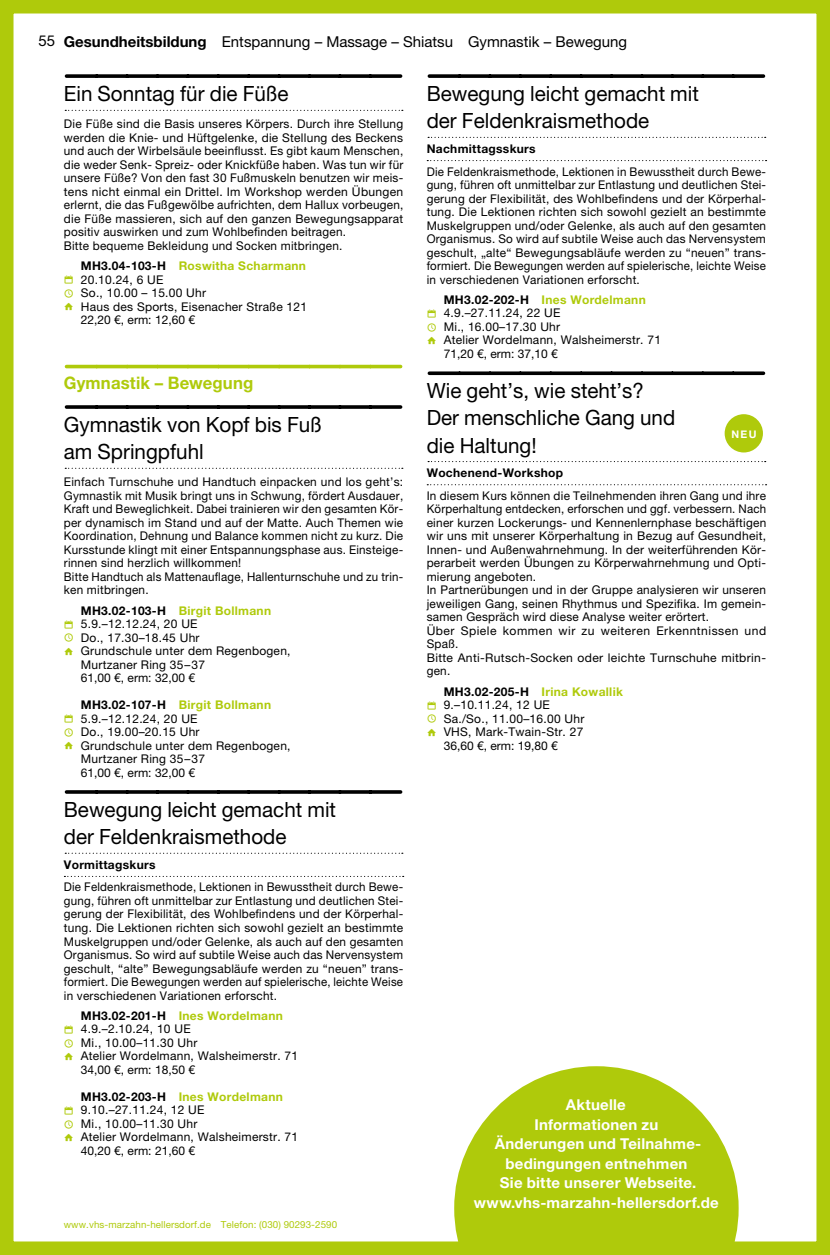
<style>
.page{position:relative;width:830px;height:1255px;background:#fff}
.page>*{position:absolute;margin:0;border:0;box-sizing:border-box;transform-origin:0 0}
.t1{font:21px/27px "Helvetica Neue LT Pro";color:#000}
.t2{font:700 17.25px "Helvetica Neue LT Pro";letter-spacing:.01em;color:#afca0b}
.t3{font:700 15px/19.5px "Helvetica Neue LT Pro";letter-spacing:.015em;color:#fff;text-align:center}
.t4{font:15px "Helvetica Neue LT Pro";color:#000}
.t5{font:12px/13.5px "Helvetica Neue LT Pro";letter-spacing:.02em;color:#000}
.t6{font:12px/13.5px "Helvetica Neue LT Pro";letter-spacing:.02em;color:#000;text-align:justify;scale:.96 1}
.t7{font:700 12px "Helvetica Neue LT Pro";letter-spacing:.025em;color:#afca0b}
.t8{font:12px "Helvetica Neue LT Pro";color:#000}
.t9{font:700 12px "Helvetica Neue LT Pro";letter-spacing:.025em;color:#000}
.t10{font:700 10.5px "Helvetica Neue LT Pro";color:#fff}
.t11{font:9.75px "Helvetica Neue LT Pro";letter-spacing:.01em;color:#afca0b}
.s1{font-weight:700}
.s2{color:#000}
.s3{font-family:"Entypo";font-size:18px;color:#afca0b}
</style>
<div class="page">
<div style="left:0;top:0;width:829px;height:1254px;border:14px solid #afca0b"></div>
<svg style="left:66px;top:74px;width:334px;height:4px"></svg>
<svg style="left:65px;top:110px;width:337px;height:1px"></svg>
<svg style="left:66px;top:365px;width:334px;height:3px"></svg>
<svg style="left:66px;top:405px;width:334px;height:4px"></svg>
<svg style="left:65px;top:468px;width:337px;height:1px"></svg>
<svg style="left:66px;top:790px;width:334px;height:3px"></svg>
<svg style="left:65px;top:852px;width:337px;height:1px"></svg>
<svg style="left:64px;top:875px;width:339px;height:2px"></svg>
<svg style="left:429px;top:74px;width:334px;height:4px"></svg>
<svg style="left:428px;top:137px;width:337px;height:1px"></svg>
<svg style="left:427px;top:160px;width:339px;height:1px"></svg>
<svg style="left:429px;top:371px;width:334px;height:4px"></svg>
<svg style="left:428px;top:461px;width:337px;height:1px"></svg>
<svg style="left:427px;top:484px;width:339px;height:1px"></svg>
<div style="left:724px;top:414px;width:38px;height:38px;background:#afca0b;border-radius:50%"></div>
<svg style="left:454px;top:1066px;width:284px;height:188px;fill:#afca0b"></svg>
<p class="t4" style="left:39px;top:31px;width:18px">55</p>
<p class="t4" style="left:64px;top:33px;width:564px"><span class="s1">Gesundheitsbildung</span> Entspannung – Massage – Shiatsu Gymnastik – Bewegung</p>
<h1 class="t1" style="left:64px;top:80px;width:226px">Ein Sonntag für die Füße</h1>
<p class="t5" style="left:64px;top:117px;width:341px">Die Füße sind die Basis unseres Körpers. Durch ihre Stellung werden die Knie- und Hüftgelenke, die Stellung des Beckens und auch der Wirbelsäule beeinflusst. Es gibt kaum Menschen, die weder Senk- Spreiz- oder Knickfüße haben. Was tun wir für unsere Füße? Von den fast 30 Fußmuskeln benutzen wir meis&shy;tens nicht einmal ein Drittel. Im Workshop werden Übungen erlernt, die das Fußgewölbe aufrichten, dem Hallux vorbeugen, die Füße massieren, sich auf den ganzen Bewegungsapparat positiv auswirken und zum Wohlbefinden beitragen.<br>Bitte bequeme Bekleidung und Socken mitbringen.</p>
<p class="t7" style="left:81px;top:258px;width:227px"><span class="s2">MH3.04-103-H</span> Roswitha Scharmann</p>
<p class="t5" style="left:64px;top:272px;width:101px"><span class="s3">P</span> 20.10.24, 6 UE</p>
<p class="t5" style="left:64px;top:286px;width:144px"><span class="s3">N</span> So., 10.00 – 15.00 Uhr</p>
<p class="t5" style="left:64px;top:299px;width:245px"><span class="s3">ï</span> Haus des Sports, Eisenacher Straße 121</p>
<p class="t8" style="left:81px;top:313px;width:116px">22,20 €, erm: 12,60 €</p>
<h1 class="t1" style="left:426px;top:80px;width:273px">Bewegung leicht gemacht mit der Feldenkraismethode</h1>
<p class="t9" style="left:426px;top:141px;width:110px">Nachmittagsskurs</p>
<p class="t6" style="left:426px;top:164px;width:355px">Die Feldenkraismethode, Lektionen in Bewusstheit durch Bewe&shy;gung, führen oft unmittelbar zur Entlastung und deutlichen Stei&shy;gerung der Flexibilität, des Wohlbefindens und der Körperhal&shy;tung. Die Lektionen richten sich sowohl gezielt an bestimmte Muskelgruppen und/oder Gelenke, als auch auf den gesamten Organismus. So wird auf subtile Weise auch das Nervensystem geschult, „alte“ Bewegungsabläufe werden zu “neuen” trans&shy;formiert. Die Bewegungen werden auf spielerische, leichte Weise in verschiedenen Variationen erforscht.</p>
<p class="t7" style="left:443px;top:292px;width:203px"><span class="s2">MH3.02-202-H</span> Ines Wordelmann</p>
<p class="t5" style="left:426px;top:306px;width:135px"><span class="s3">P</span> 4.9.–27.11.24, 22 UE</p>
<p class="t5" style="left:426px;top:320px;width:135px"><span class="s3">N</span> Mi., 16.00–17.30 Uhr</p>
<p class="t5" style="left:426px;top:333px;width:236px"><span class="s3">ï</span> Atelier Wordelmann, Walsheimerstr. 71</p>
<p class="t8" style="left:443px;top:346px;width:116px">71,20 €, erm: 37,10 €</p>
<h1 class="t1" style="left:426px;top:377px;width:250px">Wie geht’s, wie steht’s?<br>Der menschliche Gang und die Haltung!</h1>
<h2 class="t2" style="left:64px;top:372px;width:191px">Gymnastik – Bewegung</h2>
<h1 class="t1" style="left:64px;top:411px;width:259px">Gymnastik von Kopf bis Fuß am Springpfuhl</h1>
<p class="t5" style="left:64px;top:475px;width:341px">Einfach Turnschuhe und Handtuch einpacken und los geht’s:<br>Gymnastik mit Musik bringt uns in Schwung, fördert Ausdauer, Kraft und Beweglichkeit. Dabei trainieren wir den gesamten Kör&shy;per dynamisch im Stand und auf der Matte. Auch Themen wie Koordination, Dehnung und Balance kommen nicht zu kurz. Die Kursstunde klingt mit einer Entspannungsphase aus. Einsteige&shy;rinnen sind herzlich willkommen!<br>Bitte Handtuch als Mattenauflage, Hallenturnschuhe und zu trin&shy;ken mitbringen.</p>
<p class="t7" style="left:81px;top:603px;width:192px"><span class="s2">MH3.02-103-H</span> Birgit Bollmann</p>
<p class="t5" style="left:64px;top:617px;width:135px"><span class="s3">P</span> 5.9.–12.12.24, 20 UE</p>
<p class="t5" style="left:64px;top:630px;width:137px"><span class="s3">N</span> Do., 17.30–18.45 Uhr</p>
<p class="t5" style="left:64px;top:644px;width:228px"><span class="s3">ï</span> Grundschule unter dem Regenbogen,</p>
<p class="t5" style="left:81px;top:657px;width:126px">Murtzaner Ring 35–37</p>
<p class="t8" style="left:81px;top:670px;width:116px">61,00 €, erm: 32,00 €</p>
<p class="t7" style="left:81px;top:697px;width:192px"><span class="s2">MH3.02-107-H</span> Birgit Bollmann</p>
<p class="t5" style="left:64px;top:711px;width:135px"><span class="s3">P</span> 5.9.–12.12.24, 20 UE</p>
<p class="t5" style="left:64px;top:725px;width:137px"><span class="s3">N</span> Do., 19.00–20.15 Uhr</p>
<p class="t5" style="left:64px;top:738px;width:228px"><span class="s3">ï</span> Grundschule unter dem Regenbogen,</p>
<p class="t5" style="left:81px;top:752px;width:126px">Murtzaner Ring 35–37</p>
<p class="t8" style="left:81px;top:765px;width:116px">61,00 €, erm: 32,00 €</p>
<h1 class="t1" style="left:64px;top:796px;width:273px">Bewegung leicht gemacht mit der Feldenkraismethode</h1>
<p class="t9" style="left:64px;top:857px;width:93px">Vormittagskurs</p>
<p class="t6" style="left:64px;top:880px;width:355px">Die Feldenkraismethode, Lektionen in Bewusstheit durch Bewe&shy;gung, führen oft unmittelbar zur Entlastung und deutlichen Stei&shy;gerung der Flexibilität, des Wohlbefindens und der Körperhal&shy;tung. Die Lektionen richten sich sowohl gezielt an bestimmte Muskelgruppen und/oder Gelenke, als auch auf den gesamten Organismus. So wird auf subtile Weise auch das Nervensystem geschult, “alte” Bewegungsabläufe werden zu “neuen” trans&shy;formiert. Die Bewegungen werden auf spielerische, leichte Weise in verschiedenen Variationen erforscht.</p>
<p class="t7" style="left:81px;top:1008px;width:203px"><span class="s2">MH3.02-201-H</span> Ines Wordelmann</p>
<p class="t5" style="left:64px;top:1022px;width:128px"><span class="s3">P</span> 4.9.–2.10.24, 10 UE</p>
<p class="t5" style="left:64px;top:1035px;width:135px"><span class="s3">N</span> Mi., 10.00–11.30 Uhr</p>
<p class="t5" style="left:64px;top:1049px;width:236px"><span class="s3">ï</span> Atelier Wordelmann, Walsheimerstr. 71</p>
<p class="t8" style="left:81px;top:1062px;width:116px">34,00 €, erm: 18,50 €</p>
<p class="t7" style="left:81px;top:1089px;width:203px"><span class="s2">MH3.02-203-H</span> Ines Wordelmann</p>
<p class="t5" style="left:64px;top:1103px;width:142px"><span class="s3">P</span> 9.10.–27.11.24, 12 UE</p>
<p class="t5" style="left:64px;top:1116px;width:135px"><span class="s3">N</span> Mi., 10.00–11.30 Uhr</p>
<p class="t5" style="left:64px;top:1130px;width:236px"><span class="s3">ï</span> Atelier Wordelmann, Walsheimerstr. 71</p>
<p class="t8" style="left:81px;top:1143px;width:116px">40,20 €, erm: 21,60 €</p>
<p class="t10" style="left:731px;top:427px;width:26px">NEU</p>
<p class="t9" style="left:426px;top:465px;width:138px">Wochenend-Workshop</p>
<p class="t5" style="left:426px;top:488px;width:341px">In diesem Kurs können die Teilnehmenden ihren Gang und ihre Körperhaltung entdecken, erforschen und ggf. verbessern. Nach einer kurzen Lockerungs- und Kennenlernphase beschäftigen wir uns mit unserer Körperhaltung in Bezug auf Gesundheit, Innen- und Außenwahrnehmung. In der weiterführenden Kör&shy;perarbeit werden Übungen zu Körperwahrnehmung und Opti&shy;mierung angeboten.<br>In Partnerübungen und in der Gruppe analysieren wir unseren jeweiligen Gang, seinen Rhythmus und Spezifika. Im gemein&shy;samen Gespräch wird diese Analyse weiter erörtert.<br>Über Spiele kommen wir zu weiteren Erkenntnissen und Spaß.<br>Bitte Anti-Rutsch-Socken oder leichte Turnschuhe mitbrin&shy;gen.</p>
<p class="t7" style="left:443px;top:684px;width:181px"><span class="s2">MH3.02-205-H</span> Irina Kowallik</p>
<p class="t5" style="left:426px;top:698px;width:125px"><span class="s3">P</span> 9.–10.11.24, 12 UE</p>
<p class="t5" style="left:426px;top:711px;width:159px"><span class="s3">N</span> Sa./So., 11.00–16.00 Uhr</p>
<p class="t5" style="left:426px;top:725px;width:158px"><span class="s3">ï</span> VHS, Mark-Twain-Str. 27</p>
<p class="t8" style="left:443px;top:738px;width:116px">36,60 €, erm: 19,80 €</p>
<p class="t3" style="left:473px;top:1094px;width:246px">Aktuelle<br>Informationen zu<br>Änderungen und Teilnahme&shy;bedingungen entnehmen<br>Sie bitte unserer Webseite. www.vhs-marzahn-hellersdorf.de</p>
<p class="t11" style="left:64px;top:1218px;width:274px">www.vhs-marzahn-hellersdorf.de Telefon: (030) 90293-2590</p>
</div>
